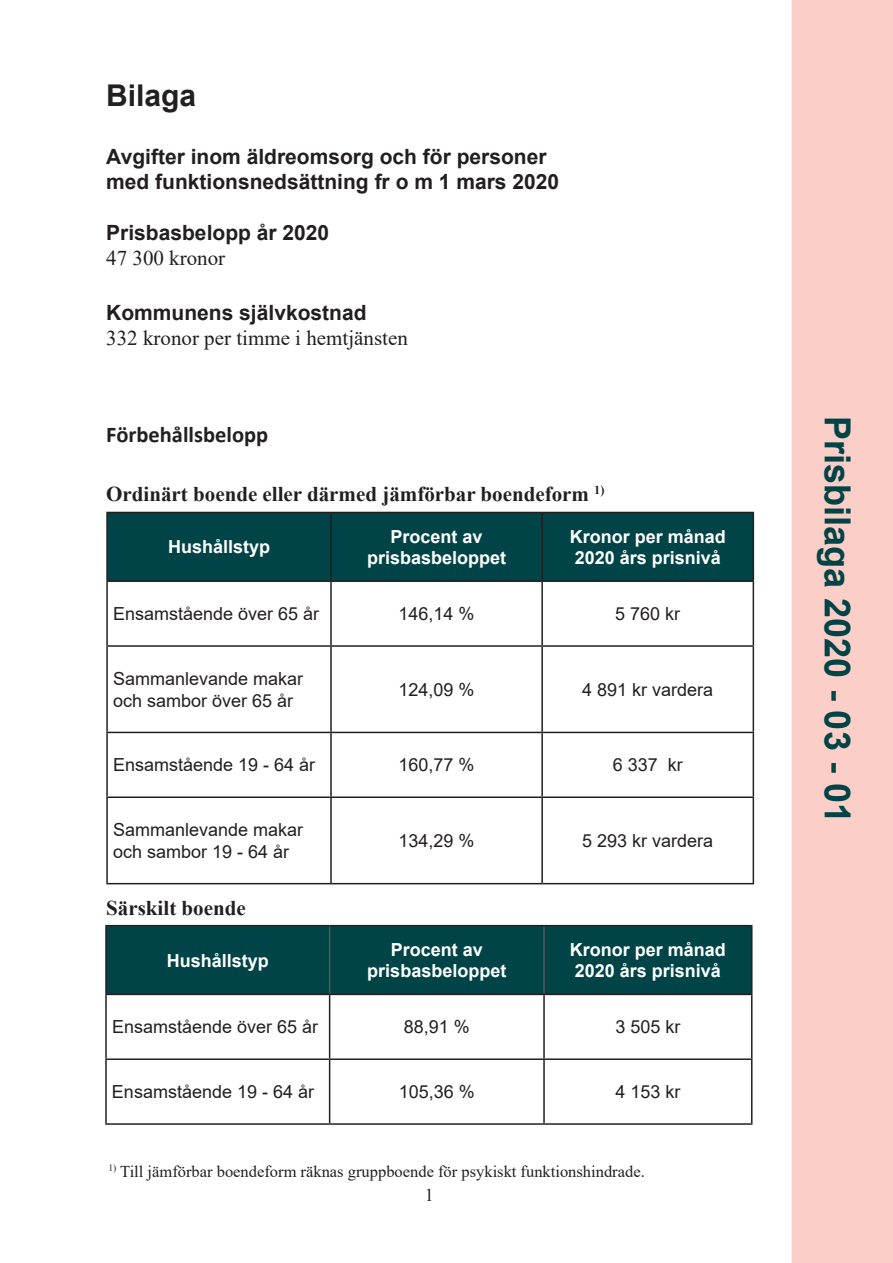
<style>
.page{position:relative;width:893px;height:1263px;background:#fff}
.page>*{position:absolute;margin:0;border:0;box-sizing:border-box;transform-origin:0 0}
.t1{font:700 36px "Arial";color:#004447}
.t2{font:700 30px "Arial";color:#231f20}
.t3{font:700 22.5px "Calibri";color:#231f20}
.t4{font:700 21px/25.2px "Arial";color:#231f20}
.t5{font:700 21px "Times New Roman";color:#231f20}
.t6{font:21px "Times New Roman";color:#231f20}
.t7{font:18px/21.6px "Arial";color:#231f20}
.t8{font:700 18px/21.6px "Arial";color:#fff;text-align:center}
.t9{font:18px "Times New Roman";color:#231f20}
.t10{font:16.5px "Times New Roman";color:#231f20}
</style>
<div class="page">
<div style="left:792px;top:0;width:101px;height:1263px;background:#fbcfc7"></div>
<div style="left:108px;top:513px;width:645px;height:67px;background:#004447"></div>
<hr style="left:106px;top:582px;width:2px;height:63px;background:#231f20">
<hr style="left:330px;top:582px;width:2px;height:63px;background:#231f20">
<hr style="left:541px;top:582px;width:2px;height:63px;background:#231f20">
<hr style="left:753px;top:582px;width:1px;height:63px;background:#231f20">
<hr style="left:106px;top:645px;width:225px;height:2px;background:#231f20">
<hr style="left:106px;top:647px;width:2px;height:85px;background:#231f20">
<hr style="left:331px;top:645px;width:211px;height:2px;background:#231f20">
<hr style="left:330px;top:647px;width:2px;height:85px;background:#231f20">
<hr style="left:542px;top:645px;width:212px;height:2px;background:#231f20">
<hr style="left:541px;top:647px;width:2px;height:85px;background:#231f20">
<hr style="left:753px;top:647px;width:1px;height:85px;background:#231f20">
<hr style="left:106px;top:732px;width:225px;height:1px;background:#231f20">
<hr style="left:106px;top:733px;width:2px;height:63px;background:#231f20">
<hr style="left:331px;top:732px;width:211px;height:1px;background:#231f20">
<hr style="left:330px;top:733px;width:2px;height:63px;background:#231f20">
<hr style="left:542px;top:732px;width:212px;height:1px;background:#231f20">
<hr style="left:541px;top:733px;width:2px;height:63px;background:#231f20">
<hr style="left:753px;top:733px;width:1px;height:63px;background:#231f20">
<hr style="left:106px;top:796px;width:225px;height:2px;background:#231f20">
<hr style="left:106px;top:798px;width:2px;height:85px;background:#231f20">
<hr style="left:331px;top:796px;width:211px;height:2px;background:#231f20">
<hr style="left:330px;top:798px;width:2px;height:85px;background:#231f20">
<hr style="left:542px;top:796px;width:212px;height:2px;background:#231f20">
<hr style="left:541px;top:798px;width:2px;height:85px;background:#231f20">
<hr style="left:753px;top:798px;width:1px;height:85px;background:#231f20">
<hr style="left:106px;top:883px;width:225px;height:1px;background:#231f20">
<hr style="left:331px;top:883px;width:211px;height:1px;background:#231f20">
<hr style="left:542px;top:883px;width:212px;height:1px;background:#231f20">
<hr style="left:542px;top:512px;width:212px;height:1px;background:#231f20">
<hr style="left:753px;top:513px;width:1px;height:67px;background:#231f20">
<hr style="left:542px;top:580px;width:212px;height:2px;background:#231f20">
<hr style="left:106px;top:512px;width:225px;height:1px;background:#231f20">
<hr style="left:106px;top:513px;width:2px;height:67px;background:#231f20">
<hr style="left:106px;top:580px;width:225px;height:2px;background:#231f20">
<hr style="left:331px;top:512px;width:211px;height:1px;background:#231f20">
<hr style="left:330px;top:513px;width:2px;height:67px;background:#231f20">
<hr style="left:541px;top:513px;width:2px;height:67px;background:#231f20">
<hr style="left:331px;top:580px;width:211px;height:2px;background:#231f20">
<div style="left:107px;top:926px;width:644px;height:68px;background:#004447"></div>
<hr style="left:105px;top:995px;width:2px;height:63px;background:#231f20">
<hr style="left:329px;top:995px;width:1px;height:63px;background:#231f20">
<hr style="left:543px;top:995px;width:2px;height:63px;background:#231f20">
<hr style="left:751px;top:995px;width:1px;height:63px;background:#231f20">
<hr style="left:105px;top:1058px;width:225px;height:2px;background:#231f20">
<hr style="left:105px;top:1060px;width:2px;height:63px;background:#231f20">
<hr style="left:330px;top:1058px;width:214px;height:2px;background:#231f20">
<hr style="left:329px;top:1060px;width:1px;height:63px;background:#231f20">
<hr style="left:544px;top:1058px;width:208px;height:2px;background:#231f20">
<hr style="left:543px;top:1060px;width:2px;height:63px;background:#231f20">
<hr style="left:751px;top:1060px;width:1px;height:63px;background:#231f20">
<hr style="left:105px;top:1123px;width:225px;height:2px;background:#231f20">
<hr style="left:330px;top:1123px;width:214px;height:2px;background:#231f20">
<hr style="left:544px;top:1123px;width:208px;height:2px;background:#231f20">
<hr style="left:329px;top:926px;width:1px;height:68px;background:#57585a">
<hr style="left:543px;top:926px;width:2px;height:68px;background:#57585a">
<hr style="left:105px;top:925px;width:225px;height:1px;background:#231f20">
<hr style="left:105px;top:926px;width:2px;height:68px;background:#231f20">
<hr style="left:330px;top:925px;width:214px;height:1px;background:#231f20">
<hr style="left:544px;top:925px;width:208px;height:1px;background:#231f20">
<hr style="left:751px;top:926px;width:1px;height:68px;background:#231f20">
<hr style="left:105px;top:994px;width:225px;height:1px;background:#231f20">
<hr style="left:330px;top:994px;width:214px;height:1px;background:#231f20">
<hr style="left:544px;top:994px;width:208px;height:1px;background:#231f20">
<h2 class="t2" style="left:106px;top:75px;width:92px">Bilaga</h2>
<p class="t4" style="left:106px;top:144px;width:454px">Avgifter inom äldreomsorg och för personer med funktionsnedsättning fr o m 1 mars 2020</p>
<p class="t4" style="left:106px;top:220px;width:224px">Prisbasbelopp år 2020</p>
<p class="t6" style="left:106px;top:243px;width:120px">47 300 kronor</p>
<p class="t4" style="left:106px;top:300px;width:262px">Kommunens självkostnad</p>
<p class="t6" style="left:106px;top:323px;width:303px">332 kronor per timme i hemtjänsten</p>
<p class="t3" style="left:106px;top:418px;width:163px">Förbehållsbelopp</p>
<p class="t5" style="left:106px;top:478px;width:500px">Ordinärt boende eller därmed jämförbar boendeform <sup>1)</sup></p>
<p class="t8" style="left:168px;top:536px;width:104px">Hushållstyp</p>
<p class="t8" style="left:367px;top:526px;width:141px">Procent av prisbasbeloppet</p>
<p class="t8" style="left:570px;top:526px;width:158px;text-align:left">Kronor per månad<br>2020 års prisnivå</p>
<p class="t7" style="left:113px;top:603px;width:208px">Ensamstående över 65 år</p>
<p class="t7" style="left:399px;top:603px;width:78px">146,14 %</p>
<p class="t7" style="left:615px;top:603px;width:67px">5 760 kr</p>
<p class="t7" style="left:113px;top:668px;width:192px">Sammanlevande makar och sambor över 65 år</p>
<p class="t7" style="left:399px;top:678px;width:78px">124,09 %</p>
<p class="t7" style="left:582px;top:678px;width:133px">4 891 kr vardera</p>
<p class="t7" style="left:113px;top:754px;width:204px">Ensamstående 19 - 64 år</p>
<p class="t7" style="left:399px;top:754px;width:78px">160,77 %</p>
<p class="t7" style="left:613px;top:754px;width:72px">6 337 kr</p>
<p class="t7" style="left:113px;top:819px;width:192px">Sammanlevande makar och sambor 19 - 64 år</p>
<p class="t7" style="left:399px;top:830px;width:78px">134,29 %</p>
<p class="t7" style="left:582px;top:830px;width:133px">5 293 kr vardera</p>
<p class="t5" style="left:106px;top:893px;width:141px">Särskilt boende</p>
<p class="t8" style="left:167px;top:950px;width:104px">Hushållstyp</p>
<p class="t8" style="left:367px;top:939px;width:141px">Procent av prisbasbeloppet</p>
<p class="t8" style="left:570px;top:939px;width:158px;text-align:left">Kronor per månad<br>2020 års prisnivå</p>
<p class="t7" style="left:112px;top:1016px;width:208px">Ensamstående över 65 år</p>
<p class="t7" style="left:404px;top:1016px;width:68px">88,91 %</p>
<p class="t7" style="left:615px;top:1016px;width:67px">3 505 kr</p>
<p class="t7" style="left:112px;top:1081px;width:204px">Ensamstående 19 - 64 år</p>
<p class="t7" style="left:399px;top:1081px;width:78px">105,36 %</p>
<p class="t7" style="left:615px;top:1081px;width:67px">4 153 kr</p>
<p class="t10" style="left:108px;top:1159px;width:538px"><sup>1)</sup> Till jämförbar boendeform räknas gruppboende för psykiskt funktionshindrade.</p>
<p class="t9" style="left:425px;top:1182px;width:10px">1</p>
<h1 class="t1" style="left:863px;top:416px;width:408px;rotate:90deg">Prisbilaga 2020 - 03 - 01</h1>
</div>
